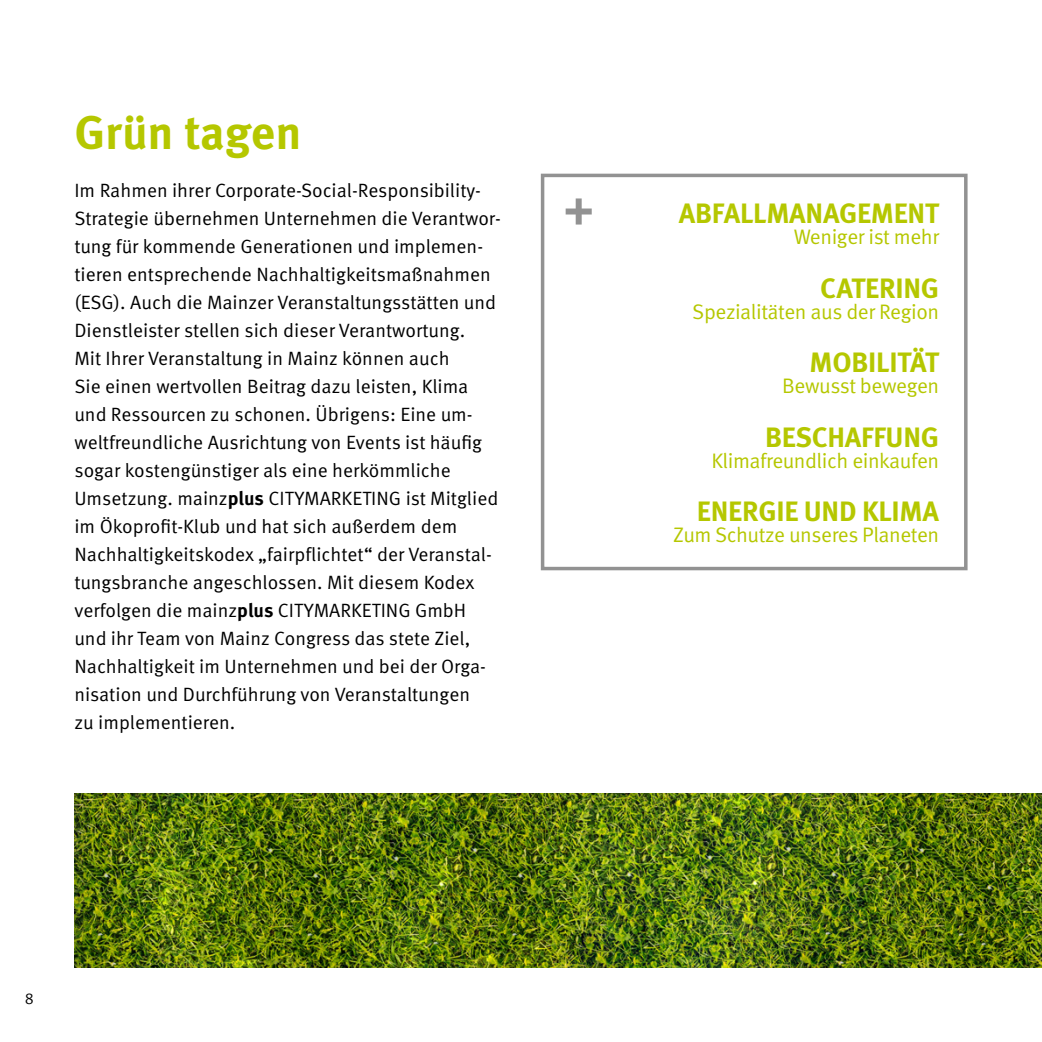
<style>
.page{position:relative;width:1042px;height:1042px;background:#fff}
.page>*{position:absolute;margin:0;border:0;box-sizing:border-box;transform-origin:0 0}
.t1{font:700 47.25px "Meta OT";color:#b5c700}
.t2{font:700 28px "Meta OT";letter-spacing:-.01em;color:#b5c700}
.t3{font:21px "Meta OT Norm";letter-spacing:-.02em;color:#b5c700}
.t4{font:19.25px/28px "Meta OT Norm";color:#000}
.t5{font:15.75px "Meta OT Norm";color:#000}
.s1{font-family:"Meta OT";font-weight:700}
</style>
<div class="page">
<div style="left:541px;top:174px;width:426px;height:396px;border:4px solid #929292"></div>
<svg style="left:566px;top:198px;width:26px;height:26px"></svg>
<img style="left:74px;top:794px;width:968px;height:173px">
<h1 class="t1" style="left:74px;top:103px;width:229px">Grün tagen</h1>
<p class="t4" style="left:74px;top:176px;width:428px">Im Rahmen ihrer Corporate-Social-Responsibility-Strategie übernehmen Unternehmen die Verantwor&shy;tung für kommende Generationen und implemen&shy;tieren entsprechende Nachhaltigkeitsmaßnahmen (ESG). Auch die Mainzer Veranstaltungsstätten und Dienstleister stellen sich dieser Verantwortung.<br>Mit Ihrer Veranstaltung in Mainz können auch<br>Sie einen wertvollen Beitrag dazu leisten, Klima und Ressourcen zu schonen. Übrigens: Eine um&shy;weltfreundliche Ausrichtung von Events ist häufig sogar kostengünstiger als eine herkömmliche Umsetzung. mainz<span class="s1">plus</span> CITYMARKETING ist Mitglied im Ökoprofit-Klub und hat sich außerdem dem Nachhaltigkeitskodex „fairpflichtet“ der Veranstal&shy;tungsbranche angeschlossen. Mit diesem Kodex verfolgen die mainz<span class="s1">plus</span> CITYMARKETING GmbH und ihr Team von Mainz Congress das stete Ziel, Nachhaltigkeit im Unternehmen und bei der Orga&shy;nisation und Durchführung von Veranstaltungen<br>zu implementieren.</p>
<p class="t5" style="left:25px;top:989px;width:11px">8</p>
<h2 class="t2" style="left:679px;top:196px;width:262px">ABFALLMANAGEMENT</h2>
<p class="t3" style="left:793px;top:224px;width:147px">Weniger ist mehr</p>
<h2 class="t2" style="left:820px;top:270px;width:120px">CATERING</h2>
<p class="t3" style="left:692px;top:299px;width:248px">Spezialitäten aus der Region</p>
<h2 class="t2" style="left:809px;top:345px;width:131px">MOBILITÄT</h2>
<p class="t3" style="left:782px;top:373px;width:158px">Bewusst bewegen</p>
<h2 class="t2" style="left:765px;top:419px;width:175px">BESCHAFFUNG</h2>
<p class="t3" style="left:711px;top:448px;width:229px">Klimafreundlich einkaufen</p>
<h2 class="t2" style="left:697px;top:493px;width:244px">ENERGIE UND KLIMA</h2>
<p class="t3" style="left:673px;top:522px;width:268px">Zum Schutze unseres Planeten</p>
</div>
